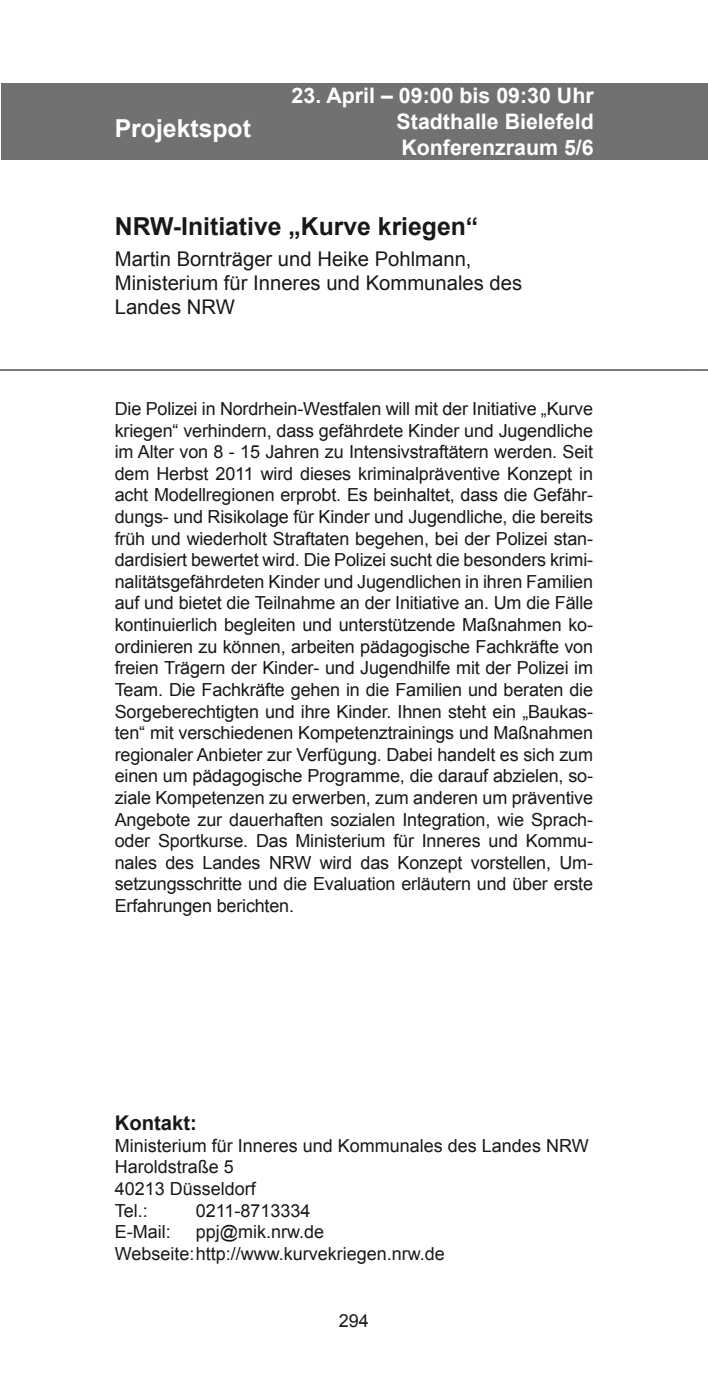
<style>
.page{position:relative;width:708px;height:1378px;background:#fff}
.page>*{position:absolute;margin:0;border:0;box-sizing:border-box;transform-origin:0 0}
.t1{font:700 24.75px "Arial";color:#1a171c}
.t2{font:700 24.75px "Arial";color:#fff}
.t3{font:700 21.38px/25.7px "Arial";color:#fff;text-align:justify}
.t4{font:20.25px/24.3px "Arial";color:#1a171c}
.t5{font:700 20.25px "Arial";color:#1a171c}
.t6{font:18px/21.6px "Arial";color:#1a171c}
</style>
<div class="page">
<div style="left:1px;top:83px;width:688px;height:76px;background:#707173"></div>
<div style="left:689px;top:83px;width:19px;height:76px;background:#707173"></div>
<hr style="left:0;top:369px;width:689px;height:1px;background:#1a171c">
<svg style="left:689px;top:369px;width:19px;height:1px"></svg>
<h1 class="t2" style="left:115px;top:111px;width:138px">Projektspot</h1>
<p class="t3" style="left:397px;top:84px;width:199px;text-indent:-105px">23. April – 09:00 bis 09:30 Uhr Stadthalle Bielefeld Konferenzraum 5/6</p>
<h1 class="t1" style="left:115px;top:210px;width:365px">NRW-Initiative „Kurve kriegen“</h1>
<p class="t4" style="left:115px;top:247px;width:409px">Martin Bornträger und Heike Pohlmann,<br>Ministerium für Inneres und Kommunales des<br>Landes NRW</p>
<p class="t6" style="left:115px;top:398px;width:480px;text-align:justify">Die Polizei in Nordrhein-Westfalen will mit der Initiative „Kurve kriegen“ verhindern, dass gefährdete Kinder und Jugendliche im Alter von 8 - 15 Jahren zu Intensivstraftätern werden. Seit dem Herbst 2011 wird dieses kriminalpräventive Konzept in acht Modellregionen erprobt. Es beinhaltet, dass die Gefähr&shy;dungs- und Risikolage für Kinder und Jugendliche, die bereits früh und wiederholt Straftaten begehen, bei der Polizei stan&shy;dardisiert bewertet wird. Die Polizei sucht die besonders krimi&shy;nalitätsgefährdeten Kinder und Jugendlichen in ihren Familien auf und bietet die Teilnahme an der Initiative an. Um die Fälle kontinuierlich begleiten und unterstützende Maßnahmen ko&shy;ordinieren zu können, arbeiten pädagogische Fachkräfte von freien Trägern der Kinder- und Jugendhilfe mit der Polizei im Team. Die Fachkräfte gehen in die Familien und beraten die Sorgeberechtigten und ihre Kinder. Ihnen steht ein „Baukas&shy;ten“ mit verschiedenen Kompetenztrainings und Maßnahmen regionaler Anbieter zur Verfügung. Dabei handelt es sich zum einen um pädagogische Programme, die darauf abzielen, so&shy;ziale Kompetenzen zu erwerben, zum anderen um präventive Angebote zur dauerhaften sozialen Integration, wie Sprach&shy;oder Sportkurse. Das Ministerium für Inneres und Kommu&shy;nales des Landes NRW wird das Konzept vorstellen, Um&shy;setzungsschritte und die Evaluation erläutern und über erste Erfahrungen berichten.</p>
<p class="t5" style="left:115px;top:1109px;width:84px">Kontakt:</p>
<p class="t6" style="left:115px;top:1134px;width:475px">Ministerium für Inneres und Kommunales des Landes NRW<br>Haroldstraße 5<br>40213 Düsseldorf<br>Tel.:</p>
<p class="t6" style="left:196px;top:1199px;width:116px">0211-8713334</p>
<p class="t6" style="left:115px;top:1221px;width:332px;text-indent:81px">ppj@mik.nrw.de<br>Webseite:http://www.kurvekriegen.nrw.de</p>
<p class="t6" style="left:115px;top:1221px;width:57px">E-Mail:</p>
<p class="t6" style="left:339px;top:1310px;width:32px">294</p>
</div>
